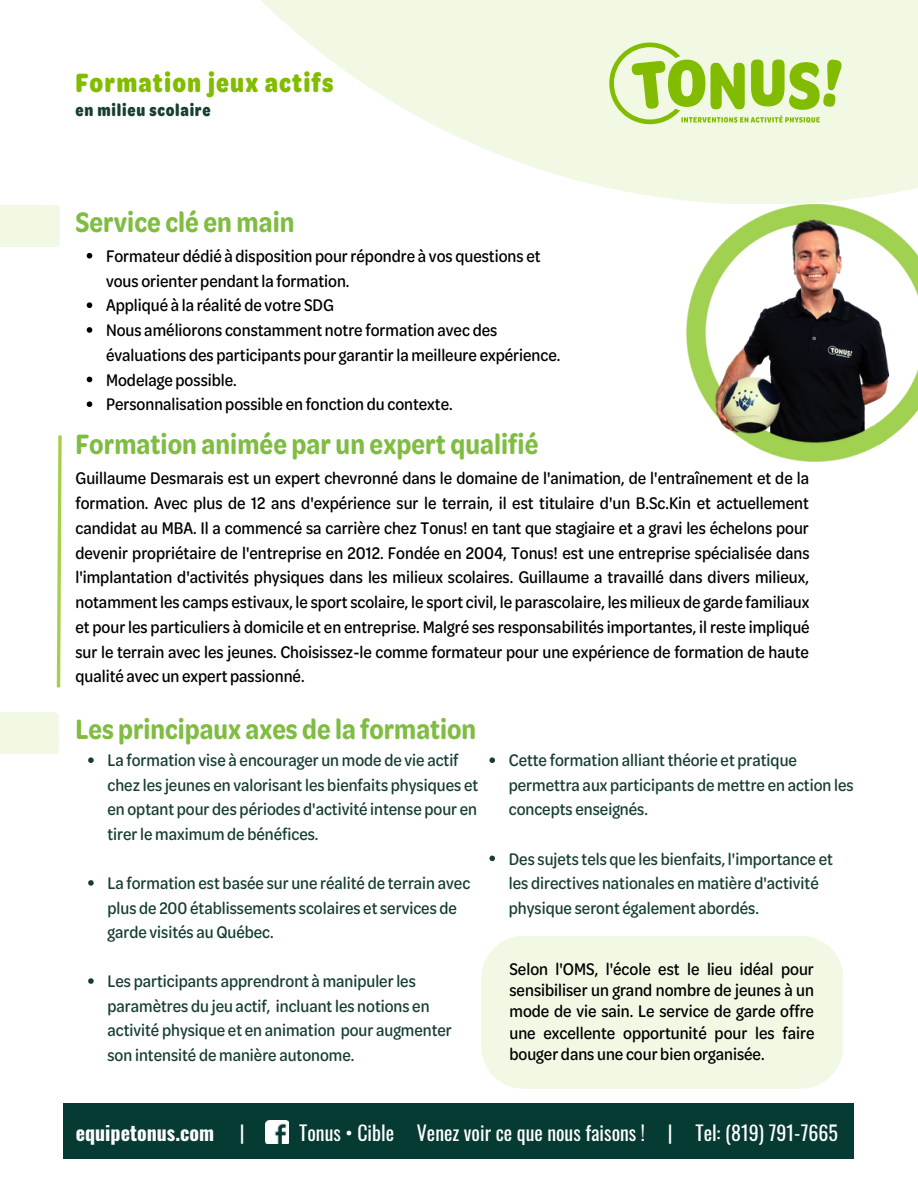
<style>
.page{position:relative;width:918px;height:1188px;background:#fff}
.page>*{position:absolute;margin:0;border:0;box-sizing:border-box;transform-origin:0 0}
.t1{font:600 30px "Omnes Cond";color:#7fbc42}
.t2{font:600 29.7px "Omnes Cond";color:#7fbc41}
.t3{font:700 28.2px "Omnes Cond";letter-spacing:.04em;color:#82bc00}
.t4{font:19.95px "Oswald";color:#fff}
.t5{font:700 19.95px "Oswald";color:#fff}
.t6{font:500 18px/24.8px "Omnes Cond";color:#000;text-align:justify}
.t7{font:500 18px/24.6px "Omnes Cond";color:#173e34}
.t8{font:700 18px "Omnes Cond";letter-spacing:.04em;color:#173e34}
</style>
<div class="page">
<img style="left:686px;top:205px;width:193px;height:256px">
<img style="left:700px;top:219px;width:218px;height:224px">
<img style="left:764px;top:427px;width:122px;height:18px">
<svg style="left:261px;top:0;width:657px;height:204px;fill:#f1f8e3"></svg>
<svg style="left:609px;top:43px;width:233px;height:81px;background:#c7e18d"></svg>
<div style="left:0;top:205px;width:60px;height:42px;background:#f1f8e3"></div>
<div style="left:63px;top:1103px;width:791px;height:56px;background:#053b33"></div>
<img style="left:266px;top:1120px;width:23px;height:24px">
<div style="left:0;top:712px;width:59px;height:42px;background:#f1f8e3"></div>
<svg style="left:56px;top:435px;width:6px;height:253px"></svg>
<div style="left:481px;top:936px;width:362px;height:153px;background:#f1f8e3"></div>
<svg style="left:88px;top:757px;width:6px;height:6px"></svg>
<svg style="left:88px;top:880px;width:6px;height:6px"></svg>
<svg style="left:88px;top:978px;width:6px;height:6px"></svg>
<svg style="left:489px;top:757px;width:6px;height:6px"></svg>
<svg style="left:489px;top:856px;width:6px;height:5px"></svg>
<svg style="left:87px;top:253px;width:5px;height:6px"></svg>
<svg style="left:87px;top:302px;width:5px;height:6px"></svg>
<svg style="left:87px;top:327px;width:5px;height:6px"></svg>
<svg style="left:87px;top:377px;width:5px;height:5px"></svg>
<svg style="left:87px;top:401px;width:5px;height:6px"></svg>
<h3 class="t3" style="left:75px;top:65px;width:260px">Formation jeux actifs</h3>
<p class="t8" style="left:75px;top:99px;width:137px">en milieu scolaire</p>
<h1 class="t1" style="left:75px;top:203px;width:221px">Service clé en main</h1>
<p class="t6" style="left:106px;top:244px;width:456px;text-align:left">Formateur dédié à disposition pourrépondre à vos questions et vous orienter pendantla formation.<br>Appliqué à la réalité de votre SDG<br>Nous améliorons constamment notre formation avec des évaluations des participants pour garantirlameilleure expérience.<br>Modelage possible.<br>Personnalisation possible en fonction du contexte.</p>
<h1 class="t1" style="left:75px;top:426px;width:464px">Formation animée par un expert qualifié</h1>
<p class="t6" style="left:75px;top:466px;width:736px">Guillaume Desmarais est un expert chevronné dans le domaine de l'animation, de l'entraînement et de la formation. Avec plus de 12 ans d'expérience sur le terrain, il est titulaire d'un B.Sc.Kin et actuellement candidat au MBA. Il a commencé sa carrière chez Tonus! en tant que stagiaire et a gravi les échelons pour devenir propriétaire de l'entreprise en 2012. Fondée en 2004, Tonus! est une entreprise spécialisée dans l'implantation d'activités physiques dans les milieux scolaires. Guillaume a travaillé dans divers milieux, notammentles camps estivaux, le sport scolaire, le sport civil, le parascolaire, les milieux de garde familiaux et pour les particuliers à domicile et en entreprise. Malgré ses responsabilités importantes, il reste impliqué sur le terrain avec les jeunes. Choisissez-le comme formateur pour une expérience de formation de haute qualité avec un expert passionné.</p>
<h2 class="t2" style="left:75px;top:711px;width:402px">Les principaux axes de la formation</h2>
<p class="t7" style="left:107px;top:748px;width:372px">La formation vise à encourager unmode de vie actif chez les jeunes en valorisantles bienfaits physiques et en optant pour des périodes d'activité intense pour en tirerlemaximumde bénéfices.</p>
<p class="t7" style="left:107px;top:871px;width:364px">La formation est basée sur une réalité de terrain avec plus de 200 établissements scolaires et services de garde visités auQuébec.</p>
<p class="t7" style="left:107px;top:969px;width:346px">Les participants apprendront àmanipulerles paramètres du jeu actif, incluantles notions en activité physique et en animation pour augmenter son intensité demanière autonome.</p>
<p class="t7" style="left:509px;top:748px;width:346px">Cette formation alliantthéorie et pratique permettra aux participants demettre en action les concepts enseignés.</p>
<p class="t7" style="left:509px;top:846px;width:326px">Des sujets tels que les bienfaits, l'importance et les directives nationales enmatière d'activité physique seront également abordés.</p>
<p class="t6" style="left:509px;top:958px;width:307px;line-height:21.3px">Selon l'OMS, l'école est le lieu idéal pour sensibiliser un grand nombre de jeunes à un mode de vie sain. Le service de garde offre une excellente opportunité pour les faire bouger dans une cour bien organisée.</p>
<p class="t5" style="left:76px;top:1117px;width:140px">equipetonus.com</p>
<p class="t4" style="left:240px;top:1117px;width:6px">|</p>
<p class="t4" style="left:299px;top:1117px;width:540px">Tonus • Cible Venez voir ce que nous faisons ! | Tel: (819) 791-7665</p>
</div>
